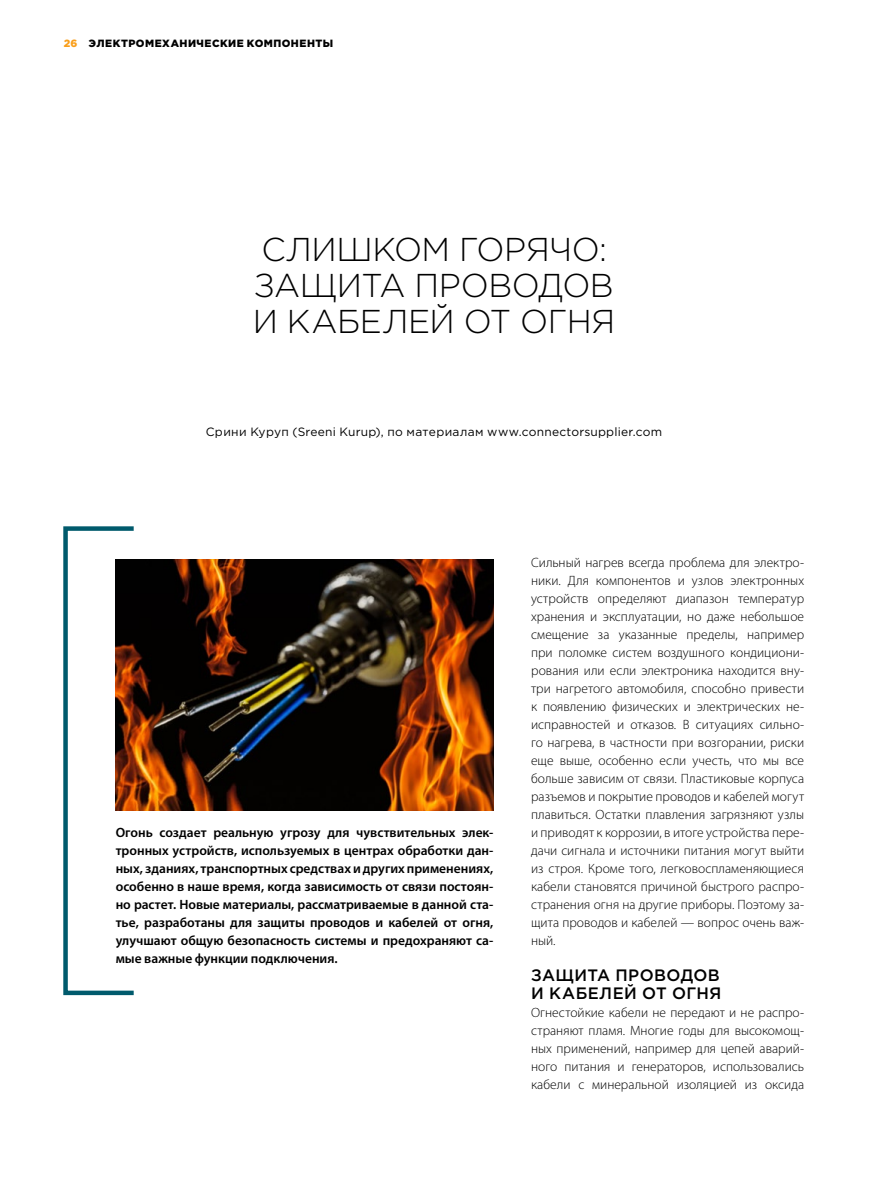
<style>
.page{position:relative;width:872px;height:1178px;background:#fff}
.page>*{position:absolute;margin:0;border:0;box-sizing:border-box;transform-origin:0 0}
.t1{font:300 33px/36px "Gotham Pro";letter-spacing:-.015em;color:#000}
.t2{font:500 16.5px/18px "Gotham Pro";letter-spacing:.02em;color:#000}
.t3{font:300 13.5px/18px "Myriad Pro";color:#000;text-align:justify}
.t4{font:600 13.5px/18px "Myriad Pro";color:#000;text-align:justify}
.t5{font:12px "Gotham Pro";letter-spacing:.02em;color:#000}
.t6{font:900 10.5px "Gotham Pro";letter-spacing:.045em;color:#000}
.t7{font:900 10.5px "Gotham Pro";color:#f99f1c}
</style>
<div class="page">
<div style="left:63px;top:526px;width:73px;height:469px;border:4px solid #005a6c"></div>
<img style="left:116px;top:559px;width:377px;height:252px">
<p class="t7" style="left:64px;top:37px;width:15px">26</p>
<p class="t6" style="left:89px;top:37px;width:246px">ЭЛЕКТРОМЕХАНИЧЕСКИЕ КОМПОНЕНТЫ</p>
<h1 class="t1" style="left:253px;top:231px;width:364px">СЛИШКОМ ГОРЯЧО:<br>ЗАЩИТА ПРОВОДОВ<br>И КАБЕЛЕЙ ОТ ОГНЯ</h1>
<p class="t5" style="left:206px;top:425px;width:458px">Срини Куруп (Sreeni Kurup), по материалам www.connectorsupplier.com</p>
<p class="t4" style="left:116px;top:823px;width:379px">Огонь создает реальную угрозу для чувствительных элек&shy;тронных устройств, используемых в центрах обработки дан&shy;ных, зданиях, транспортных средствах и других применениях, особенно в наше время, когда зависимость от связи постоян&shy;но растет. Новые материалы, рассматриваемые в данной ста&shy;тье, разработаны для защиты проводов и кабелей от огня, улучшают общую безопасность системы и предохраняют са&shy;мые важные функции подключения.</p>
<p class="t3" style="left:531px;top:553px;width:275px">Сильный нагрев всегда проблема для электро&shy;ники. Для компонентов и узлов электронных устройств определяют диапазон температур хранения и эксплуатации, но даже небольшое смещение за указанные пределы, например при поломке систем воздушного кондициони&shy;рования или если электроника находится вну&shy;три нагретого автомобиля, способно привести к появлению физических и электрических не&shy;исправностей и отказов. В ситуациях сильно&shy;го нагрева, в частности при возгорании, риски еще выше, особенно если учесть, что мы все больше зависим от связи. Пластиковые корпуса разъемов и покрытие проводов и кабелей могут плавиться. Остатки плавления загрязняют узлы и приводят к коррозии, в итоге устройства пере&shy;дачи сигнала и источники питания могут выйти из строя. Кроме того, легковоспламеняющиеся кабели становятся причиной быстрого распро&shy;странения огня на другие приборы. Поэтому за&shy;щита проводов и кабелей — вопрос очень важ&shy;ный.</p>
<p class="t2" style="left:531px;top:966px;width:192px">ЗАЩИТА ПРОВОДОВ<br>И КАБЕЛЕЙ ОТ ОГНЯ</p>
<p class="t3" style="left:531px;top:1003px;width:274px">Огнестойкие кабели не передают и не распро&shy;страняют пламя. Многие годы для высокомощ&shy;ных применений, например для цепей аварий&shy;ного питания и генераторов, использовались кабели с минеральной изоляцией из оксида</p>
</div>
